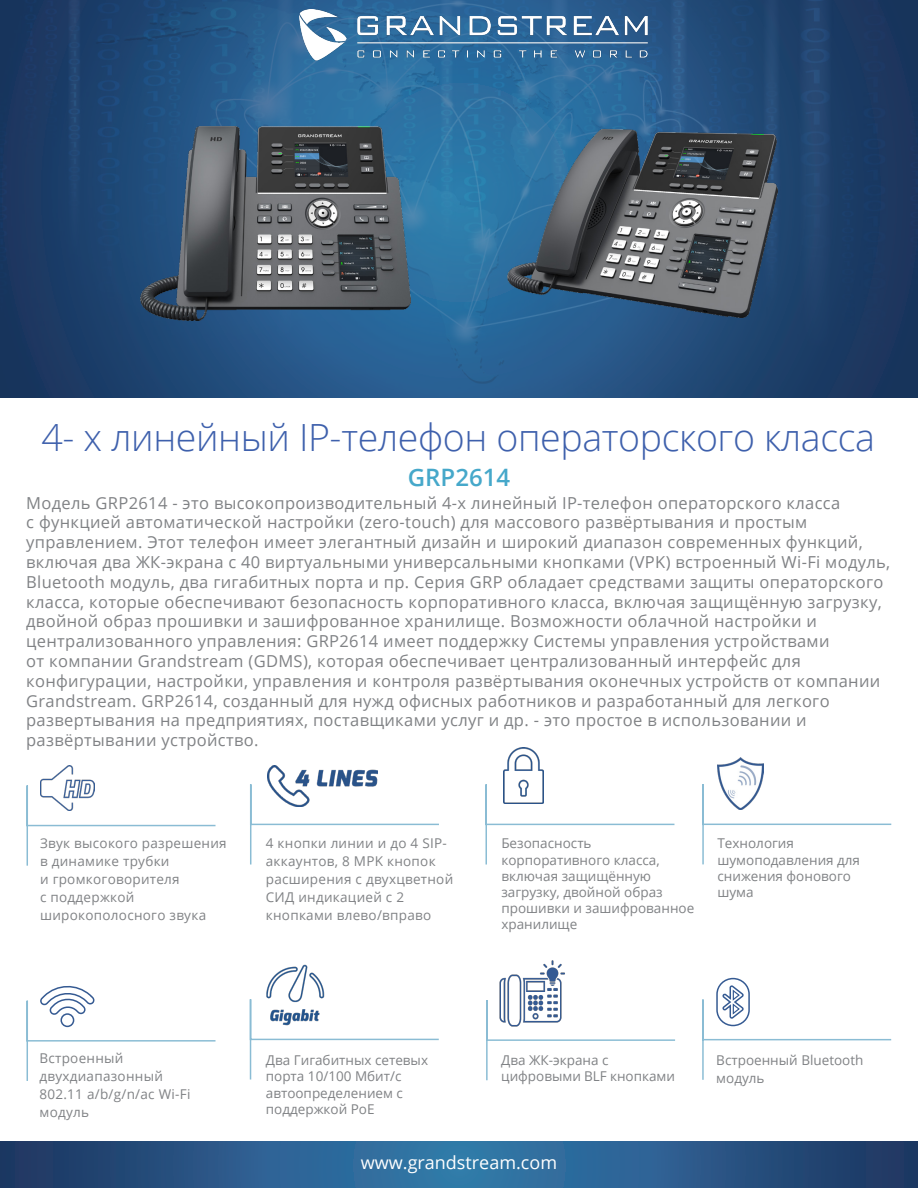
<style>
.page{position:relative;width:918px;height:1188px;background:#fff}
.page>*{position:absolute;margin:0;border:0;box-sizing:border-box;transform-origin:0 0}
.t1{font:300 37.5px "Open Sans";letter-spacing:-.01em;color:#3e60ac}
.t2{font:600 24px "Open Sans";color:#46a8ca}
.t3{font:18px "Open Sans";color:#fff}
.t4{font:16.5px/19.8px "Open Sans";letter-spacing:.02em;color:#808285}
.t5{font:13.5px/16.2px "Open Sans";color:#808285}
.t6{font:13.5px/18px "Open Sans";letter-spacing:.02em;color:#808285}
</style>
<div class="page">
<img style="left:0;top:0;width:918px;height:397px">
<img style="left:291px;top:10px;width:362px;height:53px">
<svg style="left:0;top:1142px;width:918px;height:46px"></svg>
<img style="left:141px;top:127px;width:269px;height:194px">
<img style="left:508px;top:130px;width:270px;height:187px">
<svg style="left:26px;top:985px;width:190px;height:96px"></svg>
<svg style="left:249px;top:999px;width:190px;height:81px"></svg>
<img style="left:264px;top:964px;width:62px;height:61px">
<svg style="left:26px;top:784px;width:190px;height:82px"></svg>
<svg style="left:486px;top:1000px;width:190px;height:81px"></svg>
<img style="left:498px;top:960px;width:69px;height:68px">
<svg style="left:250px;top:784px;width:189px;height:81px"></svg>
<img style="left:267px;top:765px;width:110px;height:42px">
<svg style="left:485px;top:784px;width:190px;height:81px"></svg>
<img style="left:503px;top:747px;width:41px;height:57px">
<svg style="left:702px;top:977px;width:190px;height:103px"></svg>
<svg style="left:702px;top:784px;width:190px;height:81px"></svg>
<img style="left:717px;top:758px;width:47px;height:51px">
<img style="left:40px;top:765px;width:54px;height:45px">
<p class="t1" style="left:41px;top:412px;width:835px">4- х линейный IP-телефон операторского класса</p>
<p class="t4" style="left:26px;top:492px;width:866px">Модель GRP2614 - это высокопроизводительный 4-х линейный IP-телефон операторского класса<br>с функцией автоматической настройки (zero-touch) для массового развёртывания и простым управлением. Этот телефон имеет элегантный дизайн и широкий диапазон современных функций, включая два ЖК-экрана с 40 виртуальными универсальными кнопками (VPK) встроенный Wi-Fi модуль, Bluetooth модуль, два гигабитных порта и пр. Серия GRP обладает средствами защиты операторского класса, которые обеспечивают безопасность корпоративного класса, включая защищённую загрузку, двойной образ прошивки и зашифрованное хранилище. Возможности облачной настройки и централизованного управления: GRP2614 имеет поддержку Системы управления устройствами<br>от компании Grandstream (GDMS), которая обеспечивает централизованный интерфейс для конфигурации, настройки, управления и контроля развёртывания оконечных устройств от компании Grandstream. GRP2614, созданный для нужд офисных работников и разработанный для легкого развертывания на предприятиях, поставщиками услуг и др. - это простое в использовании и развёртывании устройство.</p>
<p class="t2" style="left:408px;top:461px;width:104px">GRP2614</p>
<p class="t6" style="left:40px;top:834px;width:188px">Звук высокого разрешения в динамике трубки<br>и громкоговорителя<br>с поддержкой широкополосного звука</p>
<p class="t6" style="left:266px;top:834px;width:189px">4 кнопки линии и до 4 SIP&shy;аккаунтов, 8 MPK кнопок расширения с двухцветной<br>СИД индикацией с 2 кнопками влево/вправо</p>
<p class="t5" style="left:501px;top:835px;width:194px">Безопасность корпоративного класса, включая защищённую загрузку, двойной образ прошивки и зашифрованное хранилище</p>
<p class="t5" style="left:717px;top:835px;width:78px">Технология</p>
<p class="t5" style="left:717px;top:851px;width:144px">шумоподавления для</p>
<p class="t5" style="left:717px;top:868px;width:135px">снижения фонового</p>
<p class="t5" style="left:717px;top:884px;width:38px">шума</p>
<p class="t6" style="left:39px;top:1049px;width:153px">Встроенный двухдиапазонный<br>802.11 a/b/g/n/ac Wi-Fi модуль</p>
<p class="t5" style="left:266px;top:1052px;width:164px">Два Гигабитных сетевых порта 10/100 Мбит/с автоопределением с поддержкой PoE</p>
<p class="t5" style="left:501px;top:1052px;width:175px">Два ЖК-экрана с цифровыми BLF кнопками</p>
<p class="t3" style="left:361px;top:1151px;width:198px">www.grandstream.com</p>
<p class="t5" style="left:716px;top:1051px;width:149px;line-height:18px">Встроенный Bluetooth модуль</p>
</div>
